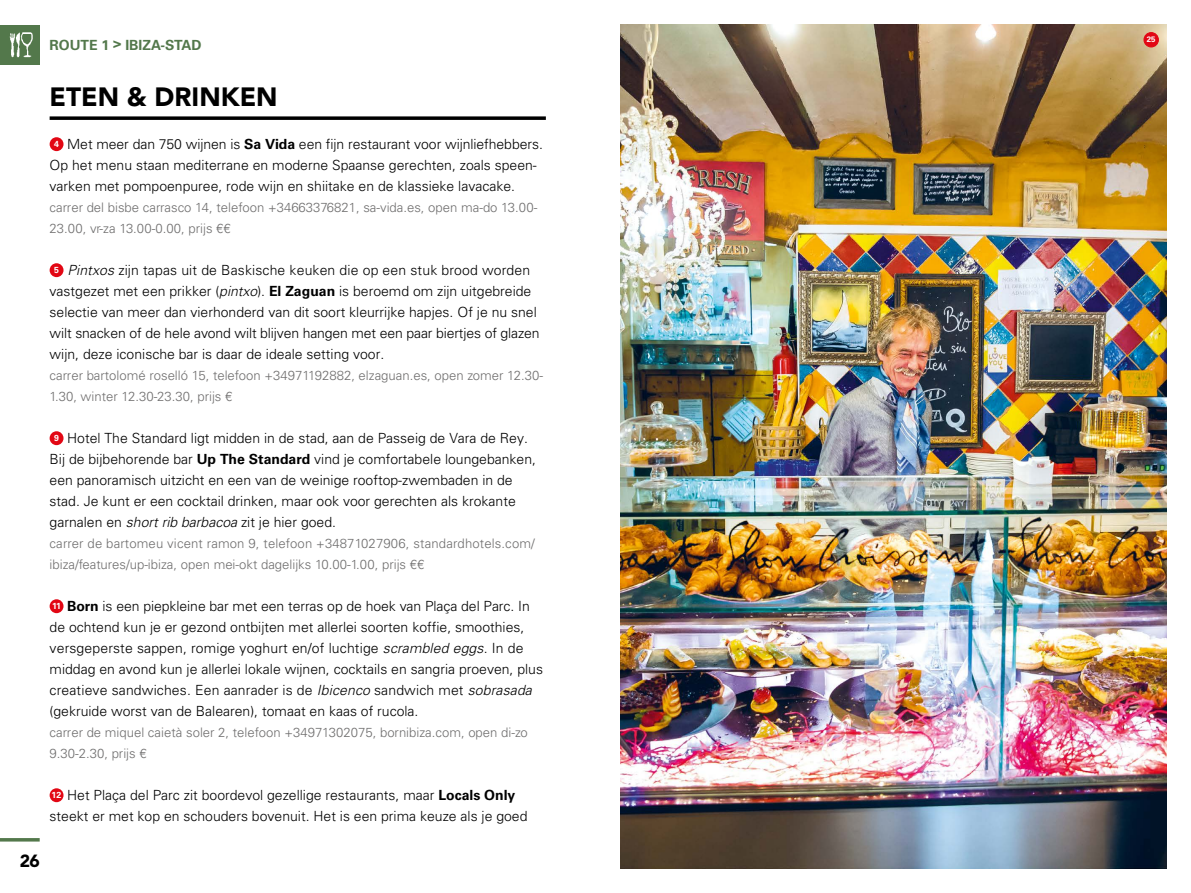
<style>
.page{position:relative;width:1191px;height:893px;background:#fff}
.page>*{position:absolute;margin:0;border:0;box-sizing:border-box;transform-origin:0 0}
.t1{font:900 26.25px "Avenir LT Std";color:#000}
.t2{font:900 17.5px "Avenir LT Std";color:#000}
.t3{font:300 14px/21px "Univers LT Std";color:#000}
.t4{font:700 14px "Univers LT Std";color:#53784b}
.t5{font:300 13.12px/21px "Univers LT Std";color:#706f6f}
.t6{font:700 7.88px "Univers LT Std";color:#fff}
.s1{font-weight:700;font-size:8.75px;color:#fff}
.s2{font-weight:700}
.s3{font-style:italic}
</style>
<div class="page">
<hr style="left:0;top:838px;width:40px;height:3px;background:#53784b">
<div style="left:0;top:25px;width:40px;height:39px;background:#53784b"></div>
<img style="left:9px;top:32px;width:24px;height:26px">
<img style="left:620px;top:25px;width:546px;height:843px">
<svg style="left:50px;top:116px;width:496px;height:4px"></svg>
<div style="left:50px;top:137px;width:13px;height:14px;background:#e20714;border-radius:50%"></div>
<div style="left:50px;top:263px;width:13px;height:14px;background:#e20714;border-radius:50%"></div>
<div style="left:50px;top:431px;width:13px;height:14px;background:#e20714;border-radius:50%"></div>
<div style="left:50px;top:599px;width:13px;height:14px;background:#e20714;border-radius:50%"></div>
<div style="left:50px;top:788px;width:13px;height:14px;background:#e20714;border-radius:50%"></div>
<div style="left:1144px;top:33px;width:14px;height:14px;background:#e20714;border-radius:50%"></div>
<div style="left:1143px;top:32px;width:15px;height:15px;border:1px solid #e20714;border-radius:50%"></div>
<p class="t4" style="left:50px;top:37px;width:153px">ROUTE 1 &gt; IBIZA-STAD</p>
<h1 class="t1" style="left:50px;top:81px;width:229px">ETEN &amp; DRINKEN</h1>
<p class="t3" style="left:50px;top:133px;width:495px;text-indent:4px"><span class="s1">4</span> Met meer dan 750 wijnen is <span class="s2">Sa Vida</span> een fijn restaurant voor wijnliefhebbers.<br>Op het menu staan mediterrane en moderne Spaanse gerechten, zoals speen&shy;varken met pompoenpuree, rode wijn en shiitake en de klassieke lavacake.</p>
<p class="t5" style="left:50px;top:196px;width:489px">carrer del bisbe carrasco 14, telefoon +34663376821, sa-vida.es, open ma-do 13.00-<br>23.00, vr-za 13.00-0.00, prijs €€</p>
<p class="t3" style="left:50px;top:259px;width:491px;text-indent:4px"><span class="s1">5</span> <span class="s3">Pintxos</span> zijn tapas uit de Baskische keuken die op een stuk brood worden vastgezet met een prikker (<span class="s3">pintxo</span>). <span class="s2">El Zaguan</span> is beroemd om zijn uitgebreide selectie van meer dan vierhonderd van dit soort kleurrijke hapjes. Of je nu snel wilt snacken of de hele avond wilt blijven hangen met een paar biertjes of glazen wijn, deze iconische bar is daar de ideale setting voor.</p>
<p class="t5" style="left:50px;top:364px;width:495px">carrer bartolomé roselló 15, telefoon +34971192882, elzaguan.es, open zomer 12.30-<br>1.30, winter 12.30-23.30, prijs €</p>
<p class="t3" style="left:50px;top:427px;width:488px;text-indent:4px"><span class="s1">9</span> Hotel The Standard ligt midden in de stad, aan de Passeig de Vara de Rey.<br>Bij de bijbehorende bar <span class="s2">Up The Standard</span> vind je comfortabele loungebanken, een panoramisch uitzicht en een van de weinige rooftop-zwembaden in de stad. Je kunt er een cocktail drinken, maar ook voor gerechten als krokante garnalen en <span class="s3">short rib barbacoa</span> zit je hier goed.</p>
<p class="t5" style="left:50px;top:532px;width:487px">carrer de bartomeu vicent ramon 9, telefoon +34871027906, standardhotels.com/ ibiza/features/up-ibiza, open mei-okt dagelijks 10.00-1.00, prijs €€</p>
<p class="t3" style="left:50px;top:595px;width:495px"><span class="s1">11</span> <span class="s2">Born</span> is een piepkleine bar met een terras op de hoek van Plaça del Parc. In de ochtend kun je er gezond ontbijten met allerlei soorten koffie, smoothies, versgeperste sappen, romige yoghurt en/of luchtige <span class="s3">scrambled eggs</span>. In de middag en avond kun je allerlei lokale wijnen, cocktails en sangria proeven, plus creatieve sandwiches. Een aanrader is de <span class="s3">Ibicenco</span> sandwich met <span class="s3">sobrasada </span>(gekruide worst van de Balearen), tomaat en kaas of rucola.</p>
<p class="t5" style="left:50px;top:721px;width:480px">carrer de miquel caietà soler 2, telefoon +34971302075, bornibiza.com, open di-zo<br>9.30-2.30, prijs €</p>
<p class="t3" style="left:50px;top:784px;width:479px"><span class="s1">12</span> Het Plaça del Parc zit boordevol gezellige restaurants, maar <span class="s2">Locals Only </span>steekt er met kop en schouders bovenuit. Het is een prima keuze als je goed</p>
<p class="t2" style="left:20px;top:850px;width:22px">26</p>
<p class="t6" style="left:1146px;top:35px;width:10px">25</p>
</div>
